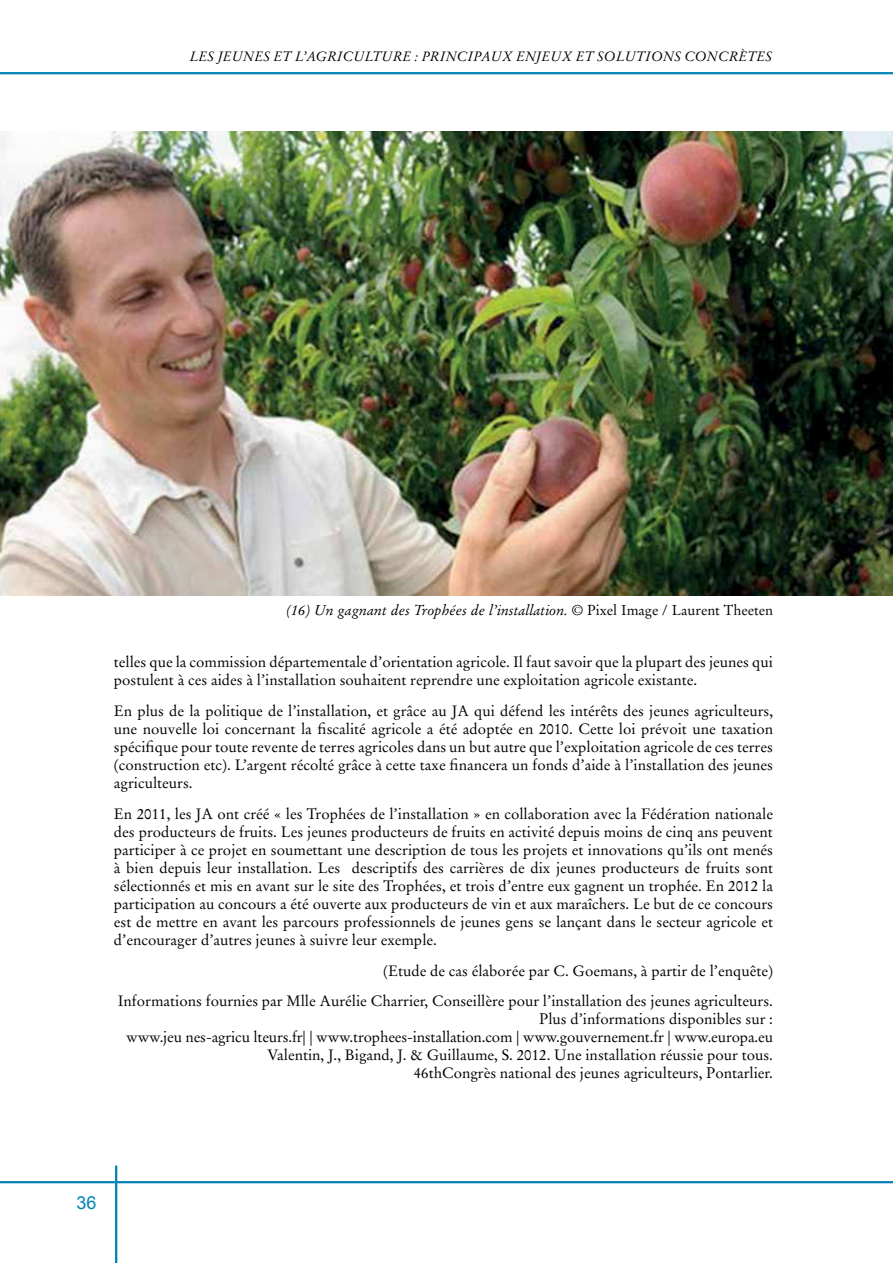
<style>
.page{position:relative;width:893px;height:1263px;background:#fff}
.page>*{position:absolute;margin:0;border:0;box-sizing:border-box;transform-origin:0 0}
.t1{font:18px "Arial";color:#0083b4}
.t2{font:15px/18px "Stempel Garamond LT Std";color:#000;text-align:justify}
.t3{font:italic 14.25px "Stempel Garamond LT Std";color:#000}
.t4{font:italic 13.5px "Stempel Garamond LT Std";color:#000}
.s1{font-style:normal}
</style>
<div class="page">
<hr style="left:115px;top:1165px;width:2px;height:98px;background:#0083b4">
<hr style="left:0;top:1181px;width:893px;height:2px;background:#0083b4">
<hr style="left:0;top:72px;width:893px;height:2px;background:#0083b4">
<img style="left:0;top:132px;width:893px;height:463px">
<p class="t4" style="left:190px;top:48px;width:584px">LES JEUNES ET L’AGRICULTURE : PRINCIPAUX ENJEUX ET SOLUTIONS CONCRÈTES</p>
<p class="t3" style="left:286px;top:601px;width:488px">(16) Un gagnant des Trophées de l’installation. <span class="s1">© Pixel Image / Laurent Theeten</span></p>
<p class="t2" style="left:114px;top:653px;width:661px">telles que la commission départementale d’orientation agricole. Il faut savoir que la plupart des jeunes qui postulent à ces aides à l’installation souhaitent reprendre une exploitation agricole existante.</p>
<p class="t2" style="left:114px;top:702px;width:661px">En plus de la politique de l’installation, et grâce au JA qui défend les intérêts des jeunes agriculteurs, une nouvelle loi concernant la fiscalité agricole a été adoptée en 2010. Cette loi prévoit une taxation spécifique pour toute revente de terres agricoles dans un but autre que l’exploitation agricole de ces terres (construction etc). L’argent récolté grâce à cette taxe financera un fonds d’aide à l’installation des jeunes agriculteurs.</p>
<p class="t2" style="left:114px;top:805px;width:661px">En 2011, les JA ont créé « les Trophées de l’installation » en collaboration avec la Fédération nationale des producteurs de fruits. Les jeunes producteurs de fruits en activité depuis moins de cinq ans peuvent participer à ce projet en soumettant une description de tous les projets et innovations qu’ils ont menés à bien depuis leur installation. Les descriptifs des carrières de dix jeunes producteurs de fruits sont sélectionnés et mis en avant sur le site des Trophées, et trois d’entre eux gagnent un trophée. En 2012 la participation au concours a été ouverte aux producteurs de vin et aux maraîchers. Le but de ce concours est de mettre en avant les parcours professionnels de jeunes gens se lançant dans le secteur agricole et d’encourager d’autres jeunes à suivre leur exemple.</p>
<p class="t2" style="left:118px;top:955px;width:657px;line-height:30.8px;text-align:right">(Etude de cas élaborée par C. Goemans, à partir de l’enquête)<br>Informations fournies par Mlle Aurélie Charrier, Conseillère pour l’installation des jeunes agriculteurs.</p>
<p class="t2" style="left:126px;top:1010px;width:648px;text-align:right">Plus d’informations disponibles sur :<br>www.jeu nes-agricu lteurs.fr| | www.trophees-installation.com | www.gouvernement.fr | www.europa.eu Valentin, J., Bigand, J. &amp; Guillaume, S. 2012. Une installation réussie pour tous.<br>46thCongrès national des jeunes agriculteurs, Pontarlier.</p>
<p class="t1" style="left:77px;top:1191px;width:22px">36</p>
</div>
